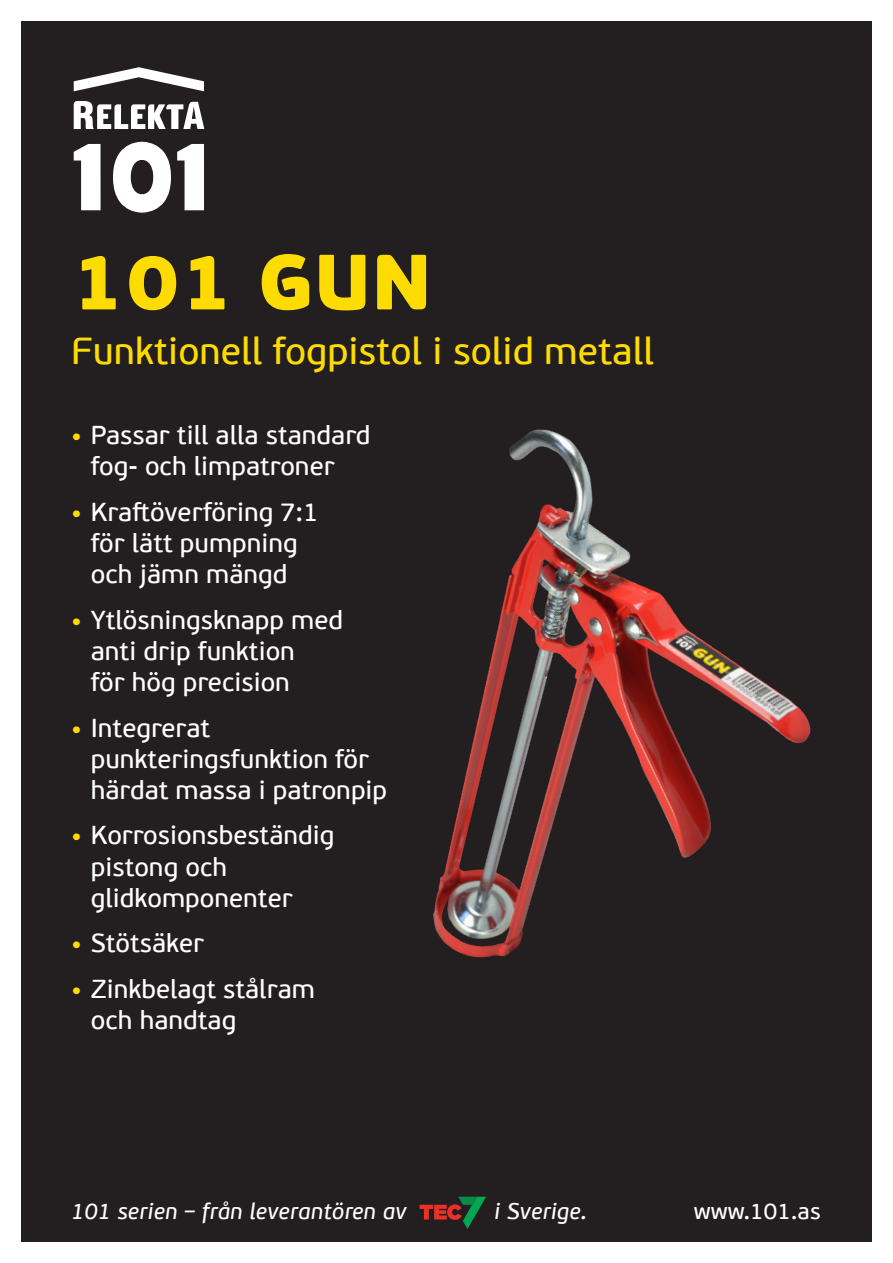
<style>
.page{position:relative;width:893px;height:1263px;background:#fff}
.page>*{position:absolute;margin:0;border:0;box-sizing:border-box;transform-origin:0 0}
.Produkttittel{font:900 78px "PF Beau Sans Pro";color:#ffdc01}
.Undertittel{font:37.5px "PF Beau Sans Pro Bbook";color:#ffdc01}
.t1{font:25.95px/31px "PF Beau Sans Pro Bbook";color:#fff}
.t2{font:italic 22.5px "PF Beau Sans Pro Bbook";letter-spacing:.01em;color:#fff}
.t3{font:22.5px "PF Beau Sans Pro Bbook";letter-spacing:.01em;color:#fff}
.s1{font-family:"PF Beau Sans Pro";font-weight:900;font-size:22.5px;color:#ffdc01}
</style>
<div class="page">
<div style="left:21px;top:21px;width:851px;height:1221px;background:#231f20"></div>
<svg style="left:177px;top:144px;width:27px;height:66px"></svg>
<svg style="left:113px;top:142px;width:58px;height:71px"></svg>
<svg style="left:74px;top:144px;width:27px;height:66px"></svg>
<svg style="left:74px;top:67px;width:130px;height:24px"></svg>
<svg style="left:74px;top:101px;width:130px;height:28px"></svg>
<svg style="left:420px;top:1197px;width:66px;height:32px"></svg>
<img style="left:433px;top:429px;width:378px;height:529px">
<p class="Produkttittel" style="left:71px;top:232px;width:362px">101 GUN</p>
<p class="Undertittel" style="left:71px;top:329px;width:584px">Funktionell fogpistol i solid metall</p>
<p class="t1" style="left:91px;top:420px;width:281px;text-indent:-20px"><span class="s1">•</span> Passar till alla standard fog- och limpatroner</p>
<p class="t1" style="left:71px;top:497px;width:249px;text-align:center"><span class="s1">•</span> Kraftöverföring 7:1 för lätt pumpning och jämn mängd</p>
<p class="t1" style="left:91px;top:605px;width:254px;text-indent:-20px"><span class="s1">•</span> Ytlösningsknapp med anti drip funktion<br>för hög precision</p>
<p class="t1" style="left:91px;top:713px;width:298px;text-indent:-20px"><span class="s1">•</span> Integrerat punkteringsfunktion för härdat massa i patronpip</p>
<p class="t1" style="left:91px;top:821px;width:245px;text-indent:-20px"><span class="s1">•</span> Korrosionsbeständig pistong och glidkomponenter</p>
<p class="t1" style="left:71px;top:929px;width:134px"><span class="s1">•</span> Stötsäker</p>
<p class="t1" style="left:91px;top:974px;width:226px;text-indent:-20px"><span class="s1">•</span> Zinkbelagt stålram och handtag</p>
<p class="t2" style="left:71px;top:1198px;width:337px">101 serien – från leverantören av</p>
<p class="t2" style="left:494px;top:1198px;width:94px">i Sverige.</p>
<p class="t3" style="left:694px;top:1198px;width:129px">www.101.as</p>
</div>
